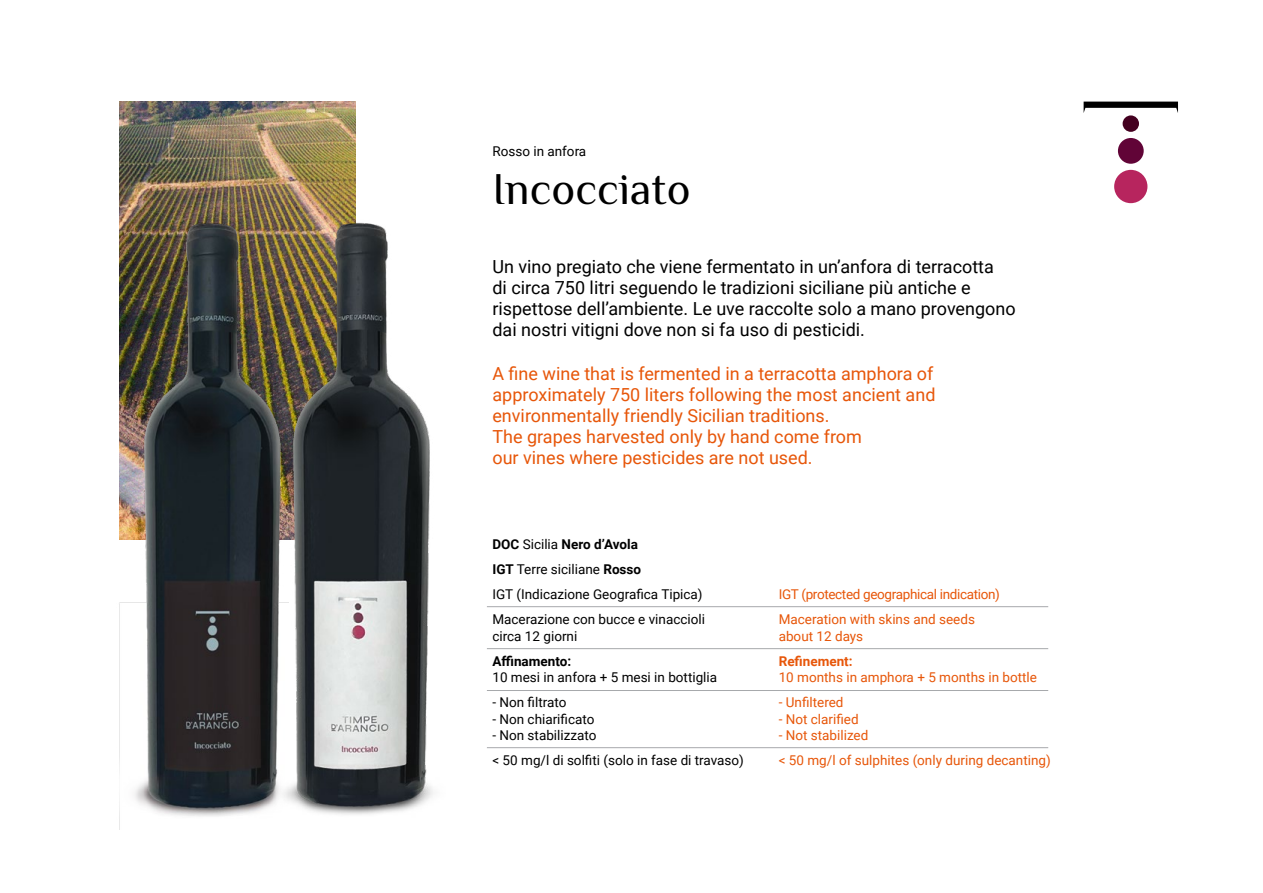
<style>
.page{position:relative;width:1263px;height:893px;background:#fff}
.page>*{position:absolute;margin:0;border:0;box-sizing:border-box;transform-origin:0 0}
.t1{font:45px "Philosopher";color:#000}
.t2{font:18px/21px "Roboto";color:#000}
.t3{font:18px/21px "Roboto";color:#e75609}
.t4{font:13.5px/25px "Roboto";color:#000}
.t5{font:13.5px/25px "Roboto";color:#e75609}
.t6{font:13.5px/25px "Roboto";letter-spacing:-.025em;color:#e75609}
.t7{font:700 13.5px "Roboto";color:#000}
.t8{font:700 13.5px "Roboto";color:#e75609}
.s1{font-weight:700}
</style>
<div class="page">
<img style="left:119px;top:102px;width:236px;height:63px">
<img style="left:119px;top:165px;width:63px;height:664px">
<img style="left:182px;top:165px;width:251px;height:652px">
<div style="left:1122px;top:115px;width:17px;height:17px;background:#440020;border-radius:50%"></div>
<div style="left:1118px;top:138px;width:26px;height:26px;background:#610437;border-radius:50%"></div>
<div style="left:1114px;top:170px;width:33px;height:33px;background:#b7255e;border-radius:50%"></div>
<svg style="left:1083px;top:102px;width:95px;height:11px"></svg>
<hr style="left:487px;top:648px;width:561px;height:1px;background:#a7a9ac">
<hr style="left:487px;top:606px;width:561px;height:1px;background:#a7a9ac">
<hr style="left:487px;top:747px;width:561px;height:1px;background:#a7a9ac">
<hr style="left:487px;top:690px;width:561px;height:1px;background:#a7a9ac">
<div style="left:276px;top:706px;width:21px;height:13px;background:#fff"></div>
<p class="t4" style="left:492px;top:138px;width:95px">Rosso in anfora</p>
<h1 class="t1" style="left:492px;top:160px;width:200px">Incocciato</h1>
<p class="t2" style="left:492px;top:255px;width:525px">Un vino pregiato che viene fermentato in un’anfora di terracotta<br>di circa 750 litri seguendo le tradizioni siciliane più antiche e rispettose dell’ambiente. Le uve raccolte solo a mano provengono dai nostri vitigni dove non si fa uso di pesticidi.</p>
<p class="t3" style="left:492px;top:363px;width:445px">A fine wine that is fermented in a terracotta amphora of approximately 750 liters following the most ancient and environmentally friendly Sicilian traditions.<br>The grapes harvested only by hand come from<br>our vines where pesticides are not used.</p>
<p class="t4" style="left:492px;top:531px;width:214px"><span class="s1">DOC</span> Sicilia <span class="s1">Nero d’Avola<br>IGT</span> Terre siciliane <span class="s1">Rosso<br></span>IGT (Indicazione Geografica Tipica)<br>Macerazione con bucce e vinaccioli</p>
<p class="t4" style="left:492px;top:623px;width:86px">circa 12 giorni</p>
<p class="t7" style="left:492px;top:651px;width:80px">Affinamento:</p>
<p class="t4" style="left:492px;top:664px;width:226px">10 mesi in anfora + 5 mesi in bottiglia</p>
<p class="t4" style="left:492px;top:689px;width:75px">- Non filtrato</p>
<p class="t4" style="left:492px;top:706px;width:104px">- Non chiarificato</p>
<p class="t4" style="left:492px;top:722px;width:253px">- Non stabilizzato<br>&lt; 50 mg/l di solfiti (solo in fase di travaso)</p>
<p class="t6" style="left:779px;top:581px;width:223px">IGT (protected geographical indication)<br>Maceration with skins and seeds</p>
<p class="t5" style="left:779px;top:623px;width:86px">about 12 days</p>
<p class="t8" style="left:779px;top:651px;width:75px">Refinement:</p>
<p class="t5" style="left:779px;top:664px;width:260px">10 months in amphora + 5 months in bottle</p>
<p class="t5" style="left:779px;top:689px;width:66px">- Unfiltered</p>
<p class="t5" style="left:779px;top:706px;width:81px">- Not clarified</p>
<p class="t5" style="left:779px;top:722px;width:273px">- Not stabilized<br>&lt; 50 mg/l of sulphites (only during decanting)</p>
</div>
